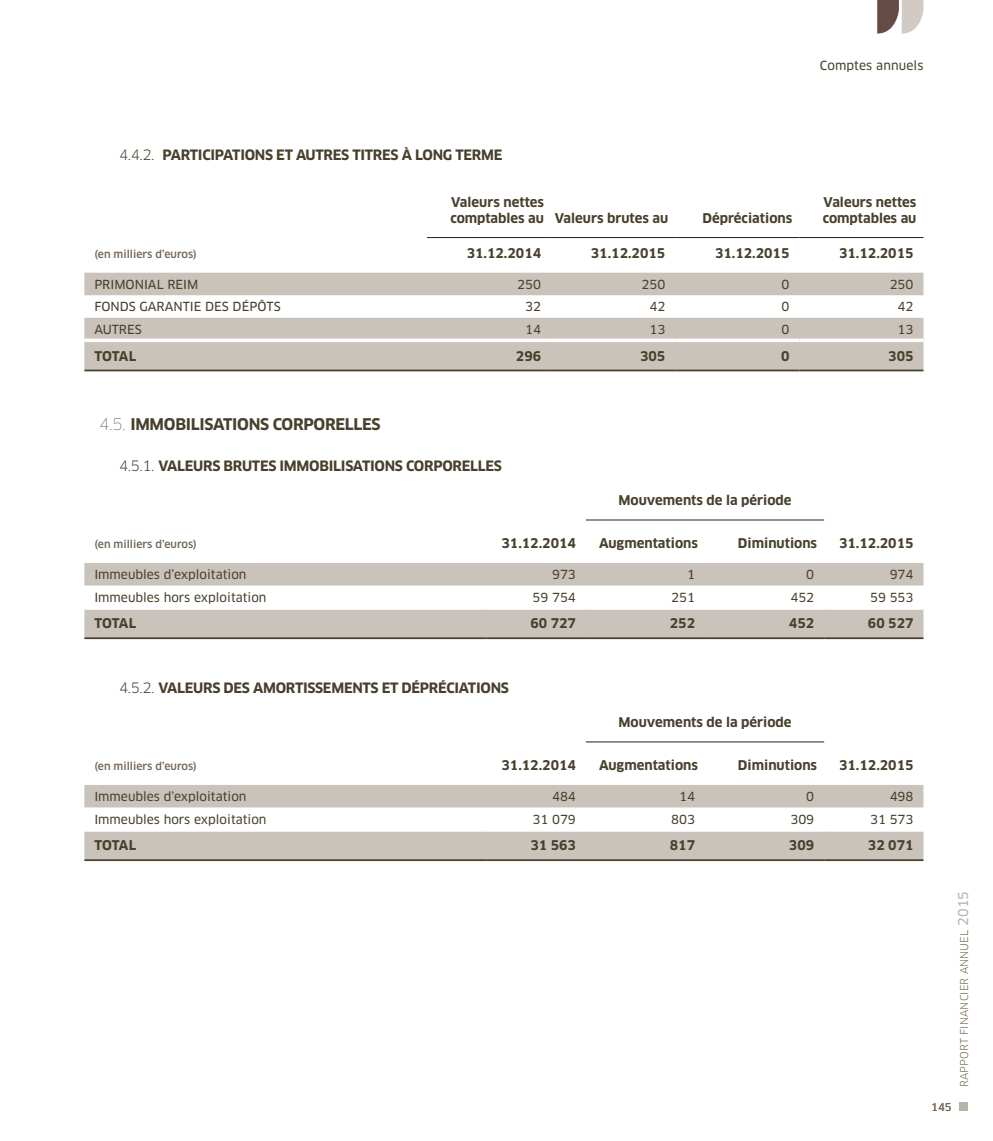
<style>
.page{position:relative;width:993px;height:1141px;background:#fff}
.page>*{position:absolute;margin:0;border:0;box-sizing:border-box;transform-origin:0 0}
.t1{font:700 15.75px "Clan OT";letter-spacing:-.02em;color:#48402d}
.t2{font:700 14px "Clan OT";letter-spacing:-.02em;color:#48402d}
.t3{font:700 13.12px/15.8px "Clan OT";color:#48402d}
.t4{font:12.25px "Clan OT News";color:#48402d}
.t5{font:500 10.5px "Clan OT";color:#716557}
.t6{font:10.5px "Clan OT";letter-spacing:.01em;color:#756955}
.t7{font:10.5px "Clan OT News";color:#756955}
.s1{font-weight:400}
.s2{font-weight:100}
.s3{font-family:"Clan OT News";font-size:13.3px;color:#b8b4ab}
</style>
<div class="page">
<div style="left:958px;top:1102px;width:9px;height:9px;background:#b8b4ab"></div>
<svg style="left:877px;top:0;width:46px;height:34px"></svg>
<svg style="left:84px;top:273px;width:839px;height:97px;fill:#c9c3bb"></svg>
<hr style="left:84px;top:339px;width:343px;height:3px;background:#fff">
<hr style="left:84px;top:370px;width:343px;height:1px;background:#48402d">
<hr style="left:427px;top:339px;width:124px;height:3px;background:#fff">
<hr style="left:427px;top:370px;width:124px;height:1px;background:#48402d">
<hr style="left:551px;top:339px;width:124px;height:3px;background:#fff">
<hr style="left:551px;top:370px;width:124px;height:1px;background:#48402d">
<hr style="left:675px;top:339px;width:124px;height:3px;background:#fff">
<hr style="left:675px;top:370px;width:124px;height:1px;background:#48402d">
<hr style="left:799px;top:339px;width:124px;height:3px;background:#fff">
<hr style="left:799px;top:370px;width:124px;height:1px;background:#48402d">
<hr style="left:427px;top:237px;width:124px;height:1px;background:#231f20">
<hr style="left:551px;top:237px;width:124px;height:1px;background:#231f20">
<hr style="left:675px;top:237px;width:124px;height:1px;background:#231f20">
<hr style="left:799px;top:237px;width:124px;height:1px;background:#231f20">
<svg style="left:585px;top:519px;width:238px;height:1px"></svg>
<svg style="left:84px;top:563px;width:839px;height:74px;fill:#c9c3bb"></svg>
<svg style="left:84px;top:606px;width:402px;height:4px"></svg>
<hr style="left:84px;top:637px;width:402px;height:2px;background:#48402d">
<svg style="left:486px;top:606px;width:99px;height:4px"></svg>
<hr style="left:486px;top:637px;width:99px;height:2px;background:#48402d">
<svg style="left:585px;top:606px;width:119px;height:4px"></svg>
<hr style="left:585px;top:637px;width:119px;height:2px;background:#48402d">
<svg style="left:704px;top:606px;width:119px;height:4px"></svg>
<hr style="left:704px;top:637px;width:119px;height:2px;background:#48402d">
<svg style="left:823px;top:606px;width:100px;height:4px"></svg>
<hr style="left:823px;top:637px;width:100px;height:2px;background:#48402d">
<hr style="left:585px;top:520px;width:119px;height:1px;background:#231f20">
<hr style="left:704px;top:520px;width:119px;height:1px;background:#231f20">
<svg style="left:585px;top:742px;width:238px;height:1px"></svg>
<svg style="left:84px;top:785px;width:839px;height:74px;fill:#c9c3bb"></svg>
<svg style="left:84px;top:828px;width:402px;height:4px"></svg>
<hr style="left:84px;top:859px;width:402px;height:2px;background:#48402d">
<svg style="left:486px;top:828px;width:99px;height:4px"></svg>
<hr style="left:486px;top:859px;width:99px;height:2px;background:#48402d">
<svg style="left:585px;top:828px;width:119px;height:4px"></svg>
<hr style="left:585px;top:859px;width:119px;height:2px;background:#48402d">
<svg style="left:704px;top:828px;width:119px;height:4px"></svg>
<hr style="left:704px;top:859px;width:119px;height:2px;background:#48402d">
<svg style="left:823px;top:828px;width:100px;height:4px"></svg>
<hr style="left:823px;top:859px;width:100px;height:2px;background:#48402d">
<hr style="left:585px;top:741px;width:119px;height:1px;background:#231f20">
<hr style="left:704px;top:741px;width:119px;height:1px;background:#231f20">
<p class="t4" style="left:819px;top:59px;width:105px">Comptes annuels</p>
<p class="t2" style="left:119px;top:147px;width:384px"><span class="s1">4.4.2.</span> PARTICIPATIONS ET AUTRES TITRES À LONG TERME</p>
<p class="t3" style="left:450px;top:194px;width:219px">Valeurs nettes<br>comptables au Valeurs brutes au</p>
<p class="t3" style="left:702px;top:210px;width:91px">Dépréciations</p>
<p class="t3" style="left:822px;top:194px;width:95px">Valeurs nettes comptables au</p>
<p class="t5" style="left:94px;top:248px;width:104px">(en milliers d’euros)</p>
<p class="t3" style="left:466px;top:245px;width:76px">31.12.2014</p>
<p class="t3" style="left:590px;top:245px;width:76px">31.12.2015</p>
<p class="t3" style="left:714px;top:245px;width:76px">31.12.2015</p>
<p class="t3" style="left:838px;top:245px;width:76px">31.12.2015</p>
<p class="t4" style="left:94px;top:277px;width:105px">PRIMONIAL REIM</p>
<p class="t4" style="left:517px;top:277px;width:25px">250</p>
<p class="t4" style="left:641px;top:277px;width:25px">250</p>
<p class="t4" style="left:781px;top:277px;width:9px">0</p>
<p class="t4" style="left:889px;top:277px;width:25px">250</p>
<p class="t4" style="left:94px;top:300px;width:188px">FONDS GARANTIE DES DÉPÔTS</p>
<p class="t4" style="left:525px;top:300px;width:17px">32</p>
<p class="t4" style="left:649px;top:300px;width:17px">42</p>
<p class="t4" style="left:781px;top:300px;width:9px">0</p>
<p class="t4" style="left:897px;top:300px;width:17px">42</p>
<p class="t4" style="left:94px;top:322px;width:49px">AUTRES</p>
<p class="t4" style="left:525px;top:322px;width:17px">14</p>
<p class="t4" style="left:649px;top:322px;width:17px">13</p>
<p class="t4" style="left:781px;top:322px;width:9px">0</p>
<p class="t4" style="left:897px;top:322px;width:17px">13</p>
<p class="t3" style="left:94px;top:348px;width:43px">TOTAL</p>
<p class="t3" style="left:515px;top:348px;width:27px">296</p>
<p class="t3" style="left:639px;top:348px;width:27px">305</p>
<p class="t3" style="left:780px;top:348px;width:10px">0</p>
<p class="t3" style="left:888px;top:348px;width:27px">305</p>
<p class="t1" style="left:99px;top:415px;width:283px"><span class="s2">4.5.</span> IMMOBILISATIONS CORPORELLES</p>
<p class="t2" style="left:119px;top:458px;width:384px"><span class="s1">4.5.1.</span> VALEURS BRUTES IMMOBILISATIONS CORPORELLES</p>
<p class="t3" style="left:618px;top:493px;width:175px">Mouvements de la période</p>
<p class="t5" style="left:94px;top:538px;width:104px">(en milliers d’euros)</p>
<p class="t3" style="left:599px;top:536px;width:100px">Augmentations</p>
<p class="t3" style="left:737px;top:536px;width:81px">Diminutions</p>
<p class="t3" style="left:838px;top:536px;width:76px">31.12.2015</p>
<p class="t4" style="left:94px;top:567px;width:154px">Immeubles d’exploitation</p>
<p class="t4" style="left:552px;top:567px;width:25px">973</p>
<p class="t4" style="left:687px;top:567px;width:9px">1</p>
<p class="t4" style="left:806px;top:567px;width:9px">0</p>
<p class="t4" style="left:889px;top:567px;width:25px">974</p>
<p class="t4" style="left:94px;top:590px;width:174px">Immeubles hors exploitation</p>
<p class="t4" style="left:532px;top:590px;width:45px">59 754</p>
<p class="t4" style="left:671px;top:590px;width:25px">251</p>
<p class="t4" style="left:790px;top:590px;width:25px">452</p>
<p class="t4" style="left:869px;top:590px;width:45px">59 553</p>
<p class="t3" style="left:94px;top:616px;width:43px">TOTAL</p>
<p class="t3" style="left:530px;top:616px;width:47px">60 727</p>
<p class="t3" style="left:669px;top:616px;width:27px">252</p>
<p class="t3" style="left:788px;top:616px;width:27px">452</p>
<p class="t3" style="left:867px;top:616px;width:47px">60 527</p>
<p class="t3" style="left:501px;top:536px;width:76px">31.12.2014</p>
<p class="t2" style="left:119px;top:679px;width:391px"><span class="s1">4.5.2.</span> VALEURS DES AMORTISSEMENTS ET DÉPRÉCIATIONS</p>
<p class="t3" style="left:618px;top:714px;width:175px">Mouvements de la période</p>
<p class="t5" style="left:94px;top:760px;width:104px">(en milliers d’euros)</p>
<p class="t3" style="left:599px;top:757px;width:100px">Augmentations</p>
<p class="t3" style="left:737px;top:757px;width:81px">Diminutions</p>
<p class="t3" style="left:838px;top:757px;width:76px">31.12.2015</p>
<p class="t4" style="left:94px;top:789px;width:154px">Immeubles d’exploitation</p>
<p class="t4" style="left:552px;top:789px;width:25px">484</p>
<p class="t4" style="left:679px;top:789px;width:17px">14</p>
<p class="t4" style="left:806px;top:789px;width:9px">0</p>
<p class="t4" style="left:889px;top:789px;width:25px">498</p>
<p class="t4" style="left:94px;top:812px;width:174px">Immeubles hors exploitation</p>
<p class="t4" style="left:532px;top:812px;width:45px">31 079</p>
<p class="t4" style="left:671px;top:812px;width:25px">803</p>
<p class="t4" style="left:790px;top:812px;width:25px">309</p>
<p class="t4" style="left:869px;top:812px;width:45px">31 573</p>
<p class="t3" style="left:94px;top:838px;width:43px">TOTAL</p>
<p class="t3" style="left:530px;top:838px;width:47px">31 563</p>
<p class="t3" style="left:669px;top:838px;width:27px">817</p>
<p class="t3" style="left:788px;top:838px;width:27px">309</p>
<p class="t3" style="left:867px;top:838px;width:47px">32 071</p>
<p class="t3" style="left:501px;top:757px;width:76px">31.12.2014</p>
<p class="t6" style="left:957px;top:1087px;width:198px;rotate:-90deg">RAPPORT FINANCIER ANNUEL <span class="s3">2015</span></p>
<p class="t7" style="left:930px;top:1101px;width:22px">145</p>
</div>
